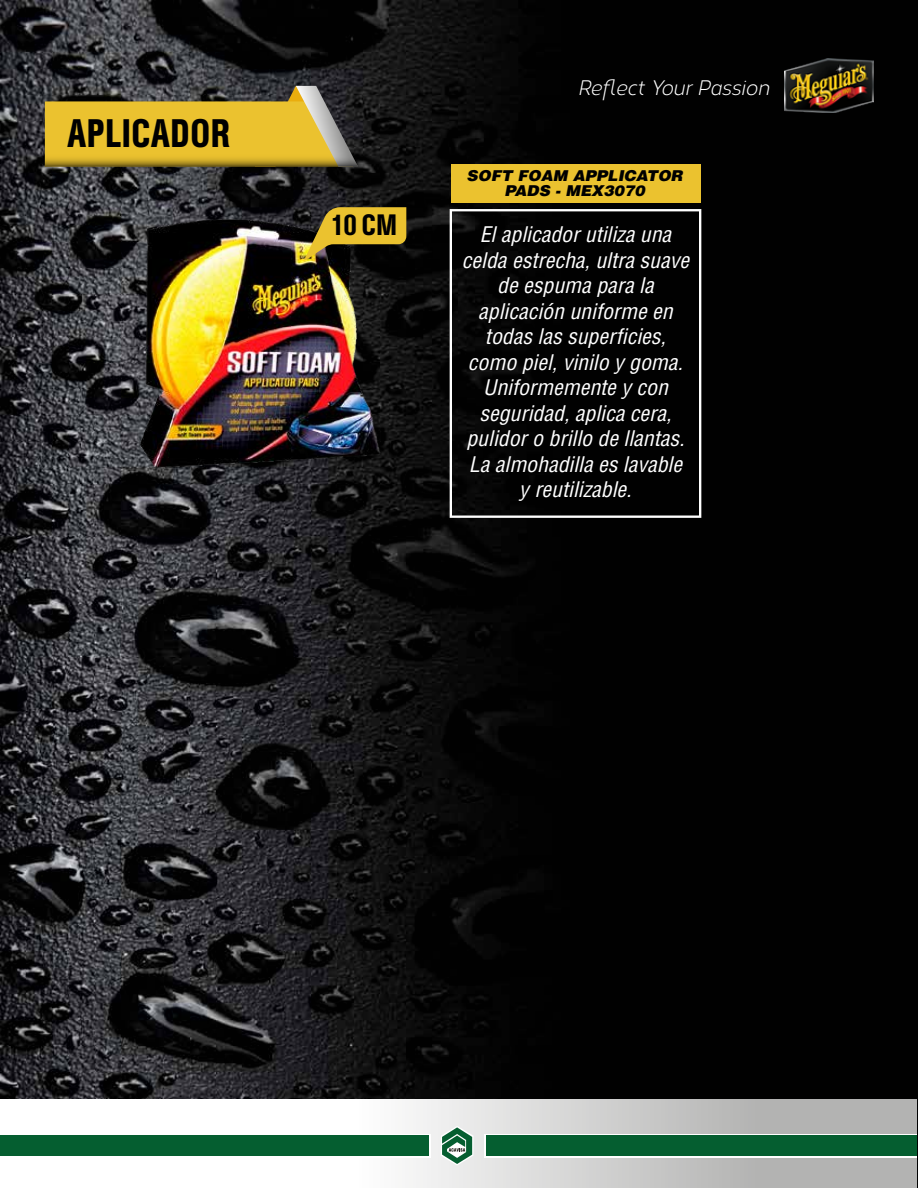
<style>
.page{position:relative;width:918px;height:1188px;background:#fff}
.page>*{position:absolute;margin:0;border:0;box-sizing:border-box;transform-origin:0 0}
.t1{font:500 condensed 36px "Castrol Sans";color:#000}
.t2{font:500 condensed 26.7px "Castrol Sans";color:#000}
.t3{font:italic condensed 21px/25.5px "Helvetica LT Std";color:#fff;text-align:center;scale:1.04 1}
.t4{font:italic 21px "Corbert";color:#fff;scale:.91 1}
.t5{font:italic 900 15px/15px "Helvetica LT Std";color:#000;text-align:center;scale:1.04 1}
</style>
<div class="page">
<img style="left:0;top:0;width:918px;height:1188px">
<svg style="left:0;top:1099px;width:917px;height:89px"></svg>
<svg style="left:441px;top:1126px;width:32px;height:39px"></svg>
<div style="left:0;top:1134px;width:431px;height:23px;background:#055e30"></div>
<div style="left:484px;top:1134px;width:433px;height:23px;background:#055e30"></div>
<img style="left:784px;top:58px;width:90px;height:55px">
<svg style="left:45px;top:86px;width:313px;height:81px;background:#b99c38"></svg>
<div style="left:451px;top:165px;width:249px;height:38px;background:#ebc22f"></div>
<div style="left:450px;top:209px;width:251px;height:309px;border:2px solid #fff"></div>
<img style="left:118px;top:207px;width:277px;height:278px">
<svg style="left:304px;top:207px;width:102px;height:54px;background:#977e24"></svg>
<h1 class="t1" style="left:67px;top:111px;width:165px">APLICADOR</h1>
<p class="t2" style="left:330px;top:208px;width:68px">10 CM</p>
<p class="t4" style="left:578px;top:73px;width:212px">Reflect Your Passion</p>
<p class="t5" style="left:467px;top:168px;width:209px">SOFT FOAM APPLICATOR<br>PADS - MEX3070</p>
<p class="t3" style="left:462px;top:222px;width:220px">El aplicador utiliza una celda estrecha, ultra suave de espuma para la aplicación uniforme en todas las superficies, como piel, vinilo y goma.<br>Uniformemente y con seguridad, aplica cera, pulidor o brillo de llantas.<br>La almohadilla es lavable y reutilizable.</p>
</div>
